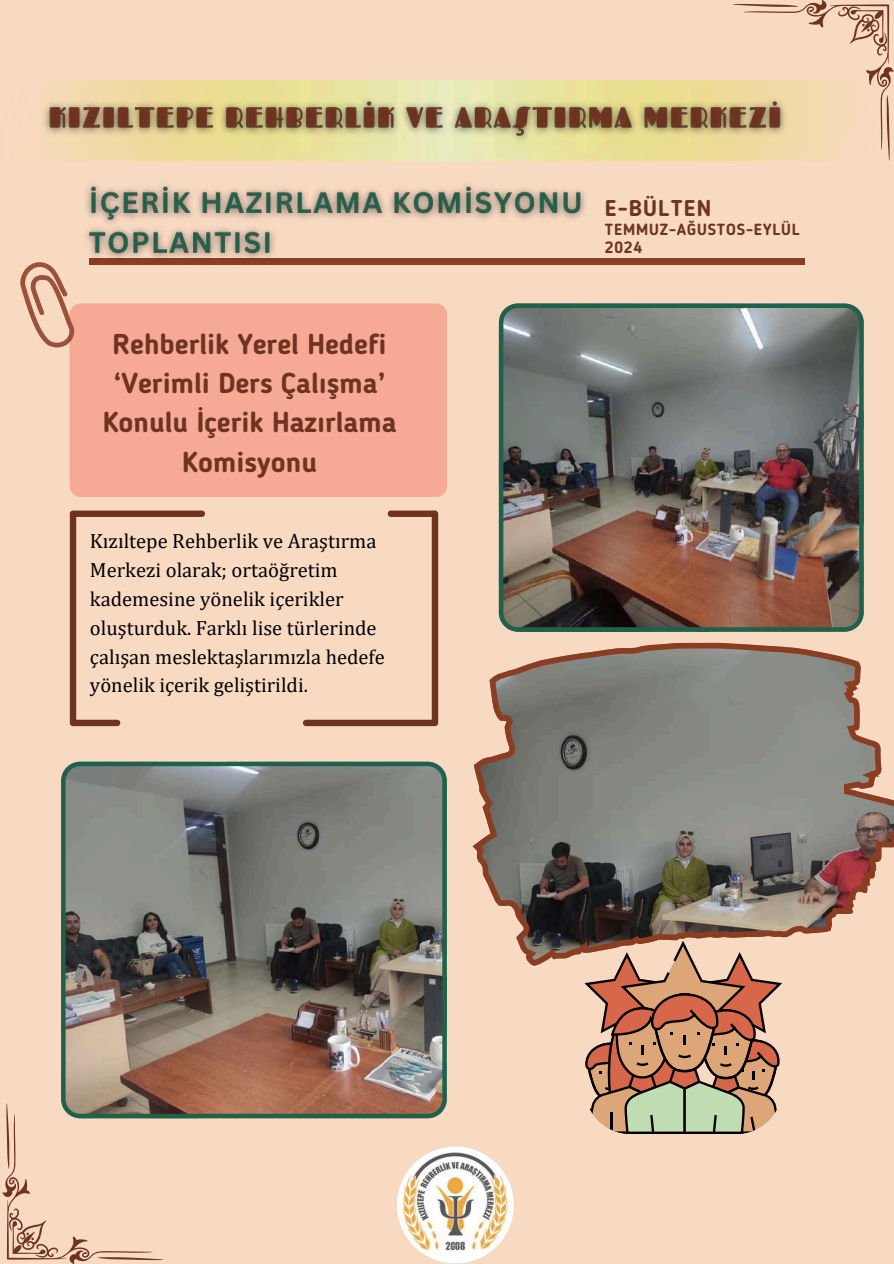
<style>
.page{position:relative;width:894px;height:1264px;background:#fff}
.page>*{position:absolute;margin:0;border:0;box-sizing:border-box;transform-origin:0 0}
.t1{font:700 28.5px/39.3px "Blogger Sans";color:#6e3420;text-align:center}
.t2{font:700 22.65px "Blogger Sans";letter-spacing:.05em;color:#6e3420}
.t3{font:20.55px/28.8px "Cambria";color:#000}
.t4{font:700 16.05px/17.4px "Blogger Sans";letter-spacing:.05em;color:#6e3420}
</style>
<div class="page">
<div style="left:0;top:0;width:893px;height:1263px;background:#f8dac3"></div>
<svg style="left:69px;top:405px;width:378px;height:714px"></svg>
<div style="left:70px;top:303px;width:377px;height:194px;background:#f6aa96;border-radius:11px"></div>
<div style="left:89px;top:259px;width:715px;height:6px;background:#8a3d21"></div>
<svg style="left:20px;top:262px;width:54px;height:85px"></svg>
<img style="left:61px;top:761px;width:385px;height:357px">
<img style="left:498px;top:303px;width:365px;height:328px">
<img style="left:397px;top:1146px;width:116px;height:117px;border-radius:50%">
<svg style="left:472px;top:642px;width:421px;height:323px"></svg>
<svg style="left:584px;top:940px;width:198px;height:193px"></svg>
<svg style="left:70px;top:510px;width:368px;height:216px"></svg>
<img style="left:86px;top:184px;width:507px;height:75px">
<svg style="left:732px;top:0;width:161px;height:161px"></svg>
<svg style="left:2px;top:1103px;width:161px;height:160px"></svg>
<img style="left:44px;top:80px;width:849px;height:80px">
<img style="left:42px;top:89px;width:751px;height:62px">
<h1 class="t1" style="left:103px;top:326px;width:295px">Rehberlik Yerel Hedefi ‘Verimli Ders Çalışma’<br>Konulu İçerik Hazırlama<br>Komisyonu</h1>
<p class="t3" style="left:90px;top:526px;width:296px">Kızıltepe Rehberlik ve Araştırma Merkezi olarak; ortaöğretim kademesine yönelik içerikler oluşturduk. Farklı lise türlerinde çalışan meslektaşlarımızla hedefe yönelik içerik geliştirildi.</p>
<p class="t2" style="left:604px;top:199px;width:108px">E-BÜLTEN</p>
<p class="t4" style="left:604px;top:223px;width:196px">TEMMUZ-AĞUSTOS-EYLÜL<br>2024</p>
</div>
